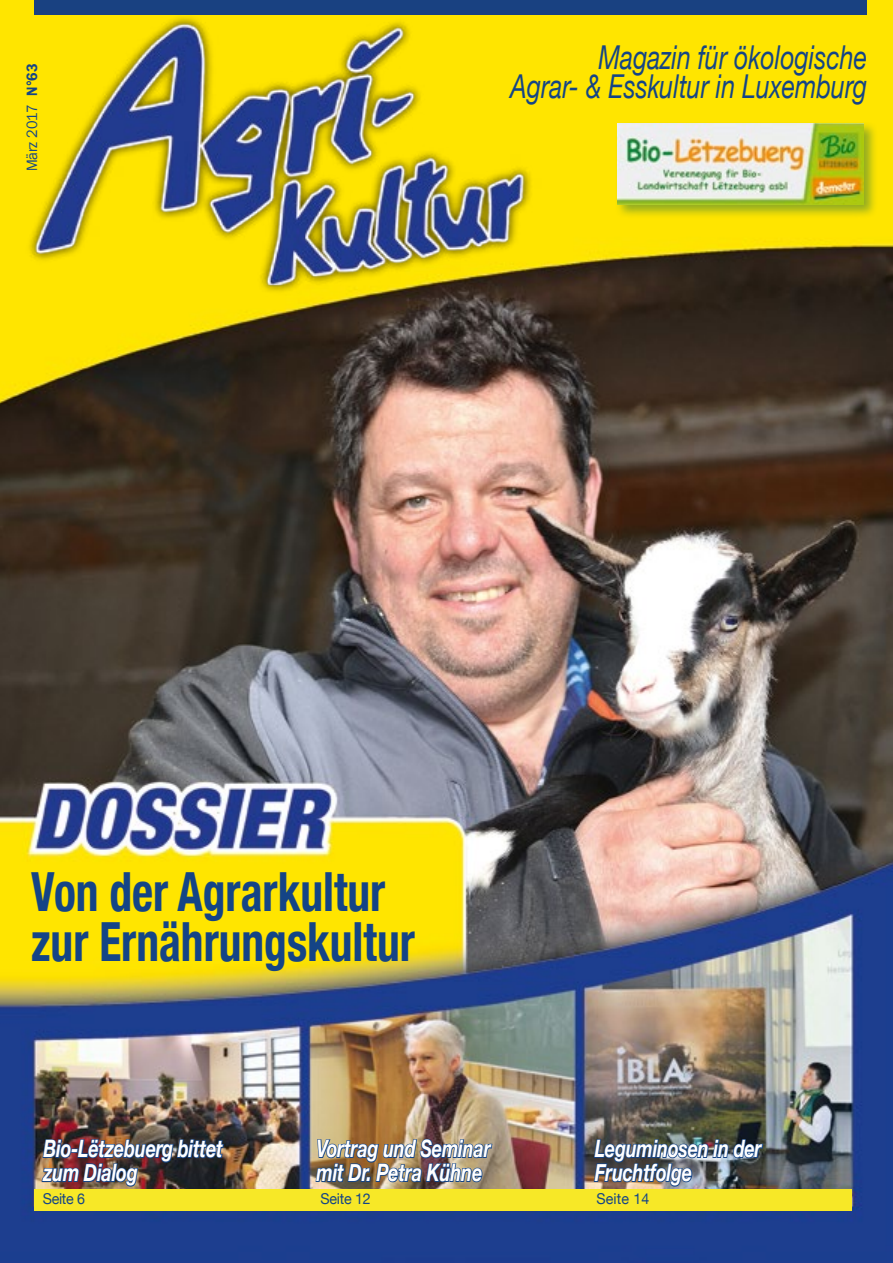
<style>
.page{position:relative;width:893px;height:1263px;background:#fff}
.page>*{position:absolute;margin:0;border:0;box-sizing:border-box;transform-origin:0 0}
.t1{font:700 condensed 54px/49.5px "Helvetica Neue";color:#144486;scale:.84 1}
.t2{font:italic 32.85px/28.5px "Helvetica Neue";color:#144486;text-align:right;scale:.76 1}
.t3{font:italic 700 24px/24px "Helvetica Neue";letter-spacing:-.01em;color:#fff;scale:.75 1}
.t4{font:15px "Helvetica Neue";letter-spacing:-.02em;color:#144486;scale:.95 1}
.t5{font:15px "Franklin Gothic LT";letter-spacing:-.01em;color:#144486;scale:.95 1}
.s1{font-weight:600}
</style>
<div class="page">
<img style="left:0;top:0;width:893px;height:1263px">
<img style="left:315px;top:1130px;width:178px;height:59px">
<img style="left:41px;top:1136px;width:184px;height:53px">
<img style="left:593px;top:1130px;width:171px;height:59px">
<img style="left:7px;top:0;width:535px;height:325px">
<div style="left:35px;top:0;width:832px;height:14px;background:#194181"></div>
<div style="left:615px;top:122px;width:263px;height:96px;background:#397e3d;opacity:.55"></div>
<img style="left:617px;top:124px;width:246px;height:80px">
<div style="left:35px;top:1189px;width:817px;height:22px;background:#f7e827"></div>
<p class="t5" style="left:23px;top:171px;width:115px;rotate:-90deg">März 2017 <span class="s1">N°63</span></p>
<h2 class="t2" style="left:510px;top:45px;width:471px">Magazin für ökologische<br>Agrar- &amp; Esskultur in Luxemburg</h2>
<h1 class="t1" style="left:31px;top:864px;width:458px">Von der Agrarkultur zur Ernährungskultur</h1>
<p class="t3" style="left:317px;top:1137px;width:234px">Vortrag und Seminar mit Dr. Petra Kühne</p>
<p class="t3" style="left:43px;top:1137px;width:241px">Bio-Lëtzebuerg bittet zum Dialog</p>
<p class="t3" style="left:595px;top:1137px;width:224px">Leguminosen in der<br>Fruchtfolge</p>
<p class="t4" style="left:43px;top:1188px;width:46px">Seite 6</p>
<p class="t4" style="left:321px;top:1187px;width:54px">Seite 12</p>
<p class="t4" style="left:596px;top:1187px;width:57px">Seite 14</p>
</div>
